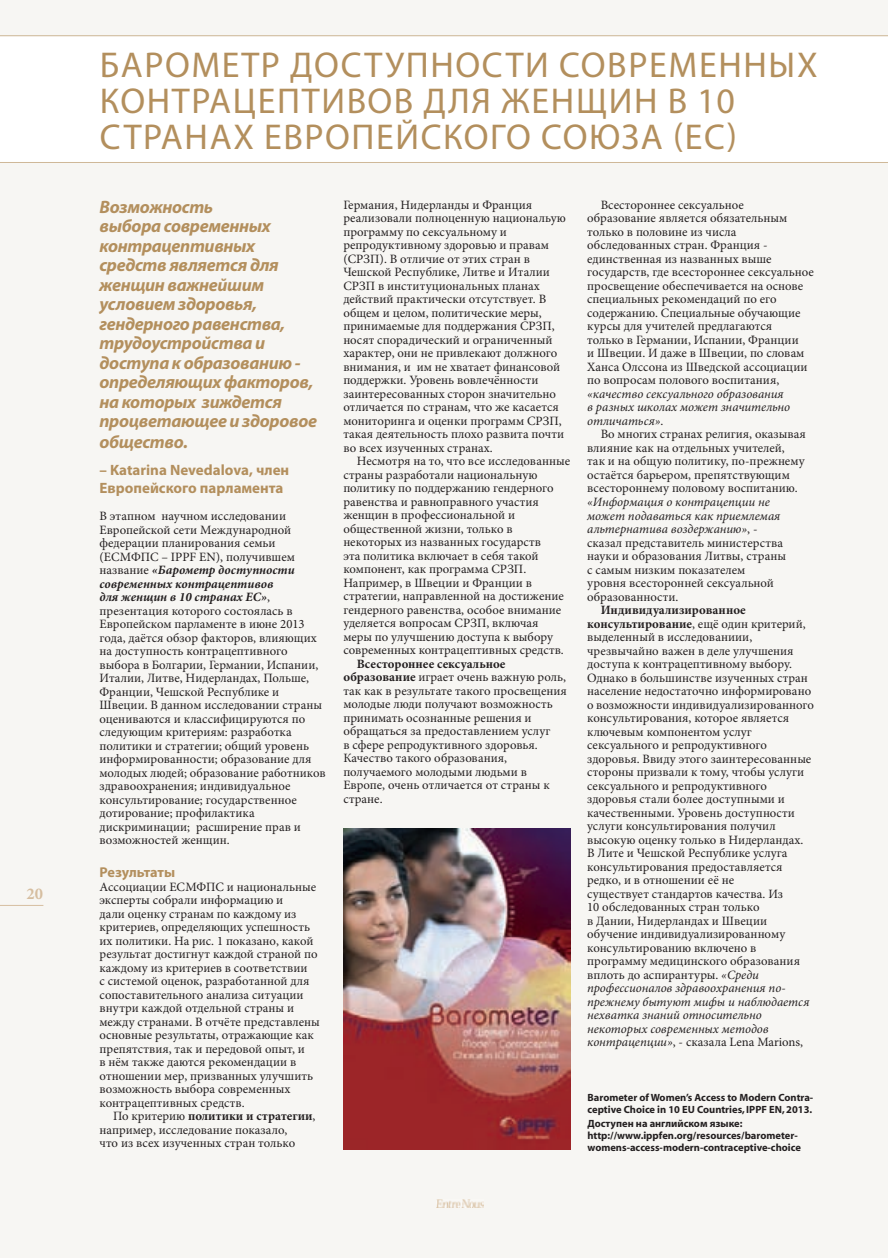
<style>
.page{position:relative;width:888px;height:1258px;background:#f7f6f3}
.page>*{position:absolute;margin:0;border:0;box-sizing:border-box;transform-origin:0 0}
.t1{font:36px "Myriad Pro";letter-spacing:.045em;color:#b38f5d}
.t2{font:italic 700 18px/19.6px "Myriad Pro";letter-spacing:-.02em;color:#b38f5d}
.t3{font:700 16.5px "Minion Pro";color:#d6bea0}
.t4{font:700 15px/18px "Myriad Pro";color:#b38f5d}
.t5{font:700 14.25px "Myriad Pro";letter-spacing:-.015em;color:#b38f5d}
.t6{font:12.75px/13.5px "Minion Pro";color:#231f20}
.t7{font:italic 12.75px/13.5px "Minion Pro";color:#231f20}
.t8{font:700 10.5px/12px "Myriad";color:#231f20}
.t9{font:700 10.5px "Myriad Pro";color:#231f20}
.s1{font-family:"Myriad"}
.s2{font-weight:700;font-style:italic}
.s3{font-weight:700}
.s4{font-style:normal}
.s5{font-style:italic}
</style>
<div class="page">
<div style="left:0;top:36px;width:888px;height:126px;background:#fff"></div>
<hr style="left:0;top:905px;width:43px;height:1px;background:#d6bea0">
<img style="left:437px;top:1199px;width:47px;height:8px">
<hr style="left:0;top:35px;width:888px;height:1px;background:#b38f5d">
<hr style="left:0;top:162px;width:888px;height:1px;background:#b38f5d">
<img style="left:343px;top:828px;width:227px;height:321px">
<p class="t3" style="left:27px;top:882px;width:18px">20</p>
<h1 class="t1" style="left:100px;top:42px;width:45px">Барометр</h1>
<h1 class="t1" style="left:290px;top:42px;width:25px">доступности</h1>
<h1 class="t1" style="left:559px;top:42px;width:25px">современных</h1>
<h1 class="t1" style="left:100px;top:78px;width:24px">контрацептивов</h1>
<h1 class="t1" style="left:424px;top:78px;width:23px">для</h1>
<h1 class="t1" style="left:501px;top:78px;width:25px">жен</h1>
<h1 class="t1" style="left:576px;top:78px;width:160px">щин в 10</h1>
<h1 class="t1" style="left:100px;top:114px;width:23px">странах</h1>
<h1 class="t1" style="left:264px;top:114px;width:43px">Европейско</h1>
<h1 class="t1" style="left:490px;top:114px;width:76px">го союза</h1>
<h1 class="t1" style="left:673px;top:114px;width:65px">(ЕС)</h1>
<p class="t2" style="left:100px;top:196px;width:219px">Возможность<br>выбора современных контрацептивных средств является для женщин важнейшим условием здоровья, гендерного равенства, трудоустройства и доступа к образованию - определяющих факторов, на которых зиждется процветающее и здоровое общество.</p>
<p class="t4" style="left:100px;top:460px;width:191px"><span class="s1">–</span> Katarina Nevedalova, член<br>Европейского парламента</p>
<p class="t6" style="left:100px;top:509px;width:228px">В этапном научном исследовании Европейской сети Mеждународной федерации планирования семьи (ЕСМФПС – IPPF EN), получившем название <span class="s2">«Барометр доступности современных контрацептивов<br>для женщин в 10 странах ЕС»</span>, презентация которого состоялась в Европейском парламенте в июне 2013 года, даётся обзор факторов, влияющих на доступность контрацептивного выбора в Болгарии, Германии, Испании, Италии, Литве, Нидерландах, Польше, Франции, Чешской Республике и Швеции. В данном исследовании страны оцениваются и классифицируются по следующим критериям: разработка политики и стратегии; общий уровень информированности; образование для молодых людей; образование работников здравоохранения; индивидуальное консультирование; государственное дотирование; профилактика дискриминации; расширение прав и возможностей женщин.</p>
<p class="t5" style="left:100px;top:863px;width:77px">Результаты</p>
<p class="t6" style="left:100px;top:880px;width:222px">Ассоциации ЕСМФПС и национальные эксперты собрали информацию и<br>дали оценку странам по каждому из критериев, определяющих успешность их политики. На рис. 1 показано, какой результат достигнут каждой страной по каждому из критериев в соответствии<br>с системой оценок, разработанной для сопоставительного анализа ситуации внутри каждой отдельной страны и между странами. В отчёте представлены основные результаты, отражающие как препятствия, так и передовой опыт, и<br>в нём также даются рекомендации в отношении мер, призванных улучшить возможность выбора современных контрацептивных средств.</p>
<p class="t6" style="left:100px;top:1109px;width:217px;text-indent:14px">По критерию <span class="s3">политики и стратегии</span>, например, исследование показало,<br>что из всех изученных стран только</p>
<p class="t6" style="left:343px;top:198px;width:224px">Германия, Нидерланды и Франция реализовали полноценную национальую программу по сексуальному и репродуктивному здоровью и правам (СРЗП). В отличие от этих стран в Чешской Республике, Литве и Италии СРЗП в институциональных планах действий практически отсутствует. В общем и целом, политические меры, принимаемые для поддержания СРЗП, носят спорадический и ограниченный характер, они не привлекают должного внимания, и им не хватает финансовой поддержки. Уровень вовлечённости заинтересованных сторон значительно отличается по странам, что же касается мониторинга и оценки программ СРЗП, такая деятельность плохо развита почти во всех изученных странах.</p>
<p class="t6" style="left:343px;top:455px;width:228px;text-indent:14px">Несмотря на то, что все исследованные страны разработали национальную политику по поддержанию гендерного равенства и равноправного участия женщин в профессиональной и общественной жизни, только в некоторых из названных государств<br>эта политика включает в себя такой компонент, как программа СРЗП.<br>Например, в Швеции и Франции в стратегии, направленной на достижение гендерного равенства, особое внимание уделяется вопросам СРЗП, включая меры по улучшению доступа к выбору современных контрацептивных средств.</p>
<p class="t6" style="left:343px;top:657px;width:225px;text-indent:14px"><span class="s3">Всестороннее сексуальное образование</span> играет очень важную роль, так как в результате такого просвещения молодые люди получают возможность принимать осознанные решения и обращаться за предоставлением услуг<br>в сфере репродуктивного здоровья.<br>Качество такого образования, получаемого молодыми людьми в<br>Европе, очень отличается от страны к стране.</p>
<p class="t6" style="left:587px;top:198px;width:228px;text-indent:14px">Всестороннее сексуальное образование является обязательным только в половине из числа обследованных стран. Франция - единственная из названных выше государств, где всестороннее сексуальное просвещение обеспечивается на основе специальных рекомендаций по его содержанию. Специальные обучающие курсы для учителей предлагаются<br>только в Германии, Испании, Франции<br>и Швеции. И даже в Швеции, по словам Ханса Олссона из Шведской ассоциации по вопросам полового воспитания,</p>
<p class="t7" style="left:587px;top:387px;width:205px">«качество сексуального образования в разных школах может значительно отличаться»<span class="s4">.</span></p>
<p class="t6" style="left:587px;top:428px;width:220px;text-indent:14px">Во многих странах религия, оказывая влияние как на отдельных учителей, так и на общую политику, по-прежнему остаётся барьером, препятствующим всестороннему половому воспитанию.</p>
<p class="t6" style="left:587px;top:495px;width:200px"><span class="s5">«Информация о контрацепции не может подаваться как приемлемая альтернатива воздержанию»</span>, - сказал представитель министерства науки и образования Литвы, страны с самым низким показателем уровня всесторонней сексуальной образованности.</p>
<p class="t6" style="left:587px;top:603px;width:228px;text-indent:14px"><span class="s3">Индивидуализированное консультирование</span>, ещё один критерий, выделенный в исследованиии, чрезвычайно важен в деле улучшения доступа к контрацептивному выбору.<br>Однако в большинстве изученных стран население недостаточно информировано о возможности индивидуализированного консультирования, которое является ключевым компонентом услуг сексуального и репродуктивного здоровья. Ввиду этого заинтересованные стороны призвали к тому, чтобы услуги сексуального и репродуктивного здоровья стали более доступными и качественными. Уровень доступности услуги консультирования получил высокую оценку только в Нидерландах.<br>В Лите и Чешской Республике услуга консультирования предоставляется редко, и в отношении её не<br>существует стандартов качества. Из<br>10 обследованных стран только<br>в Дании, Нидерландах и Швеции обучение индивидуализированному консультированию включено в программу медицинского образования вплоть до аспирантуры. <span class="s5">«Среди профессионалов здравоохранения по&shy;прежнему бытуют мифы и наблюдается нехватка знаний относительно некоторых современных методов контрацепции»</span>, - сказала Lena Marions,</p>
<p class="t8" style="left:587px;top:1092px;width:227px">Barometer of Women’s Access to Modern Contra&shy;ceptive Choice in 10 EU Countries, IPPF EN, 2013.</p>
<p class="t9" style="left:587px;top:1116px;width:156px">Доступен на английском языке<span class="s1">:</span></p>
<p class="t8" style="left:587px;top:1129px;width:215px">http://www.ippfen.org/resources/barometer&shy;womens-access-modern-contraceptive-choice</p>
</div>
